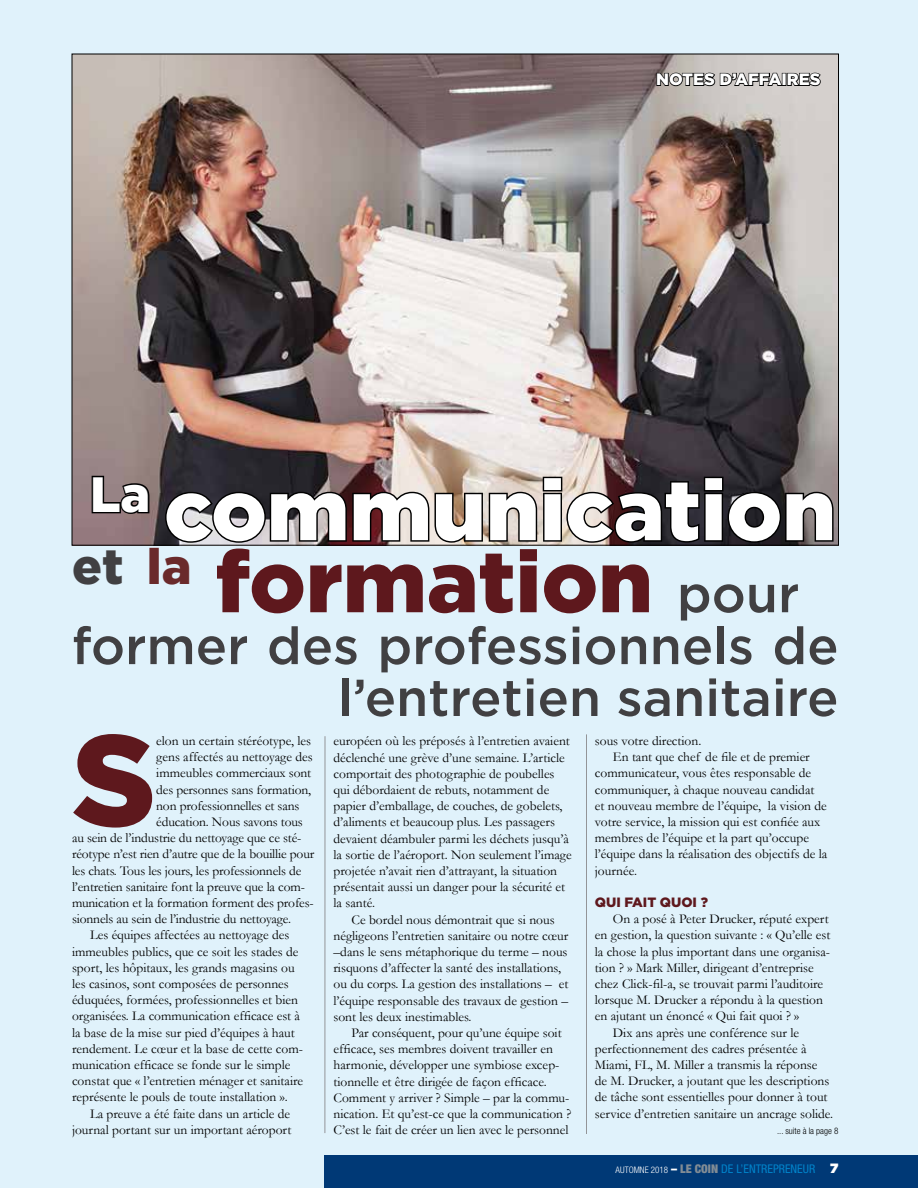
<style>
.page{position:relative;width:918px;height:1188px;background:#e0f2fb}
.page>*{position:absolute;margin:0;border:0;box-sizing:border-box;transform-origin:0 0}
.t1{font:900 129.15px "Gotham";color:#5e181d}
.t2{font:900 86.4px "Gotham";color:#5e181d}
.t3{font:900 85.05px "Gotham";color:#fff}
.t4{font:500 51.9px/51.9px "Gotham";color:#414042;text-align:right}
.t5{font:900 16.5px "Gotham";color:#fff}
.t6{font:13.5px/16.2px "Garamond";color:#000}
.t7{font:900 13.5px "Gotham";color:#5e181d}
.t8{font:condensed 12px "Helvetica Neue LT Std";color:#0083ca}
.t9{font:300 condensed 9px "Helvetica Neue";color:#000}
.s1{font-weight:500;font-size:51.9px;color:#414042}
.s2{font-family:"Helvetica Neue";font-weight:300;font-size:9px;color:#fff}
.s3{font-family:"Helvetica Neue";font-weight:900;color:#fff}
.s4{font-family:"Helvetica Neue";font-weight:900;color:#828c95}
.s5{font-family:"Gotham";font-weight:900;font-stretch:normal;font-size:13.5px;color:#fff}
</style>
<div class="page">
<div style="left:325px;top:1156px;width:593px;height:32px;background:#003976"></div>
<img style="left:74px;top:56px;width:763px;height:487px">
<svg style="left:90px;top:474px;width:61px;height:41px;background:#665758"></svg>
<svg style="left:164px;top:475px;width:671px;height:69px;background:#675d5c"></svg>
<svg style="left:656px;top:72px;width:166px;height:15px;background:#686664"></svg>
<hr style="left:586px;top:734px;width:1px;height:400px;background:#939598">
<hr style="left:325px;top:736px;width:1px;height:397px;background:#939598">
<p class="t5" style="left:656px;top:68px;width:166px">NOTES D’AFFAIRES</p>
<h3 class="t3" style="left:90px;top:452px;width:748px"><sup>La</sup> communication</h3>
<h2 class="t2" style="left:72px;top:522px;width:729px"><sup>et</sup> <sup>la</sup> formation <span class="s1">pour</span></h2>
<h3 class="t4" style="left:72px;top:619px;width:768px">former des professionnels de l’entretien sanitaire</h3>
<h1 class="t1" style="left:72px;top:691px;width:86px">S</h1>
<p class="t6" style="left:156px;top:732px;width:156px">elon un certain stéréotype, les</p>
<p class="t6" style="left:156px;top:749px;width:158px">gens affectés au nettoyage des</p>
<p class="t6" style="left:156px;top:765px;width:156px">immeubles commerciaux sont</p>
<p class="t6" style="left:156px;top:781px;width:156px">des personnes sans formation,</p>
<p class="t6" style="left:156px;top:797px;width:145px">non professionnelles et sans</p>
<p class="t6" style="left:156px;top:813px;width:148px">éducation. Nous savons tous</p>
<p class="t6" style="left:72px;top:830px;width:231px">au sein de l’industrie du nettoyage que ce sté-</p>
<p class="t6" style="left:72px;top:846px;width:244px">réotype n’est rien d’autre que de la bouillie pour</p>
<p class="t6" style="left:72px;top:862px;width:231px">les chats. Tous les jours, les professionnels de</p>
<p class="t6" style="left:72px;top:878px;width:234px">l’entretien sanitaire font la preuve que la com-</p>
<p class="t6" style="left:72px;top:894px;width:243px">munication et la formation forment des profes-</p>
<p class="t6" style="left:72px;top:911px;width:221px">sionnels au sein de l’industrie du nettoyage.</p>
<p class="t6" style="left:90px;top:927px;width:201px">Les équipes affectées au nettoyage des</p>
<p class="t6" style="left:72px;top:943px;width:228px">immeubles publics, que ce soit les stades de</p>
<p class="t6" style="left:72px;top:959px;width:224px">sport, les hôpitaux, les grands magasins ou</p>
<p class="t6" style="left:72px;top:975px;width:218px">les casinos, sont composées de personnes</p>
<p class="t6" style="left:72px;top:992px;width:228px">éduquées, formées, professionnelles et bien</p>
<p class="t6" style="left:72px;top:1008px;width:230px">organisées. La communication efficace est à</p>
<p class="t6" style="left:72px;top:1024px;width:224px">la base de la mise sur pied d’équipes à haut</p>
<p class="t6" style="left:72px;top:1040px;width:233px">rendement. Le cœur et la base de cette com-</p>
<p class="t6" style="left:72px;top:1056px;width:220px">munication efficace se fonde sur le simple</p>
<p class="t6" style="left:72px;top:1073px;width:233px">constat que « l’entretien ménager et sanitaire</p>
<p class="t6" style="left:72px;top:1089px;width:217px">représente le pouls de toute installation ».</p>
<p class="t6" style="left:90px;top:1105px;width:202px">La preuve a été faite dans un article de</p>
<p class="t6" style="left:72px;top:1121px;width:221px">journal portant sur un important aéroport</p>
<p class="t6" style="left:334px;top:733px;width:240px">européen où les préposés à l’entretien avaient déclenché une grève d’une semaine. L’article comportait des photographie de poubelles qui débordaient de rebuts, notamment de papier d’emballage, de couches, de gobelets, d’aliments et beaucoup plus. Les passagers devaient déambuler parmi les déchets jusqu’à la sortie de l’aéroport. Non seulement l’image projetée n’avait rien d’attrayant, la situation présentait aussi un danger pour la sécurité et la santé.</p>
<p class="t6" style="left:334px;top:911px;width:236px;text-indent:18px">Ce bordel nous démontrait que si nous négligeons l’entretien sanitaire ou notre cœur –dans le sens métaphorique du terme – nous risquons d’affecter la santé des installations, ou du corps. La gestion des installations – et l’équipe responsable des travaux de gestion – sont les deux inestimables.</p>
<p class="t6" style="left:334px;top:1024px;width:240px;text-indent:18px">Par conséquent, pour qu’une équipe soit efficace, ses membres doivent travailler en harmonie, développer une symbiose excep&shy;tionnelle et être dirigée de façon efficace.<br>Comment y arriver ? Simple – par la commu&shy;nication. Et qu’est-ce que la communication ?<br>C’est le fait de créer un lien avec le personnel</p>
<p class="t6" style="left:595px;top:732px;width:108px">sous votre direction.</p>
<p class="t6" style="left:613px;top:749px;width:198px">En tant que chef de file et de premier</p>
<p class="t6" style="left:595px;top:765px;width:218px">communicateur, vous êtes responsable de</p>
<p class="t6" style="left:595px;top:781px;width:221px">communiquer, à chaque nouveau candidat</p>
<p class="t6" style="left:595px;top:797px;width:233px">et nouveau membre de l’équipe, la vision de</p>
<p class="t6" style="left:595px;top:813px;width:227px">votre service, la mission qui est confiée aux</p>
<p class="t6" style="left:595px;top:830px;width:216px">membres de l’équipe et la part qu’occupe</p>
<p class="t6" style="left:595px;top:846px;width:234px">l’équipe dans la réalisation des objectifs de la</p>
<p class="t6" style="left:595px;top:862px;width:44px">journée.</p>
<p class="t7" style="left:595px;top:893px;width:115px">QUI FAIT QUOI ?</p>
<p class="t6" style="left:613px;top:911px;width:217px">On a posé à Peter Drucker, réputé expert</p>
<p class="t6" style="left:595px;top:927px;width:237px">en gestion, la question suivante : « Qu’elle est</p>
<p class="t6" style="left:595px;top:943px;width:237px">la chose la plus important dans une organisa-</p>
<p class="t6" style="left:595px;top:959px;width:220px">tion ? » Mark Miller, dirigeant d’entreprise</p>
<p class="t6" style="left:595px;top:975px;width:230px">chez Click-fil-a, se trouvait parmi l’auditoire</p>
<p class="t6" style="left:595px;top:992px;width:230px">lorsque M. Drucker a répondu à la question</p>
<p class="t6" style="left:595px;top:1008px;width:206px">en ajutant un énoncé « Qui fait quoi ? »</p>
<p class="t6" style="left:613px;top:1024px;width:188px">Dix ans après une conférence sur le</p>
<p class="t6" style="left:595px;top:1040px;width:213px">perfectionnement des cadres présentée à</p>
<p class="t6" style="left:595px;top:1056px;width:224px">Miami, FL, M. Miller a transmis la réponse</p>
<p class="t6" style="left:595px;top:1073px;width:236px">de M. Drucker, a joutant que les descriptions</p>
<p class="t6" style="left:595px;top:1089px;width:234px">de tâche sont essentielles pour donner à tout</p>
<p class="t6" style="left:595px;top:1105px;width:240px">service d’entretien sanitaire un ancrage solide.</p>
<p class="t9" style="left:777px;top:1126px;width:63px">... suite à la page 8</p>
<p class="t8" style="left:616px;top:1162px;width:224px"><span class="s2">AUTOMNE 2018</span> <span class="s3">–</span> <span class="s4">LE COIN</span> DE L’ENTREPRENEUR <span class="s5">7</span></p>
</div>
